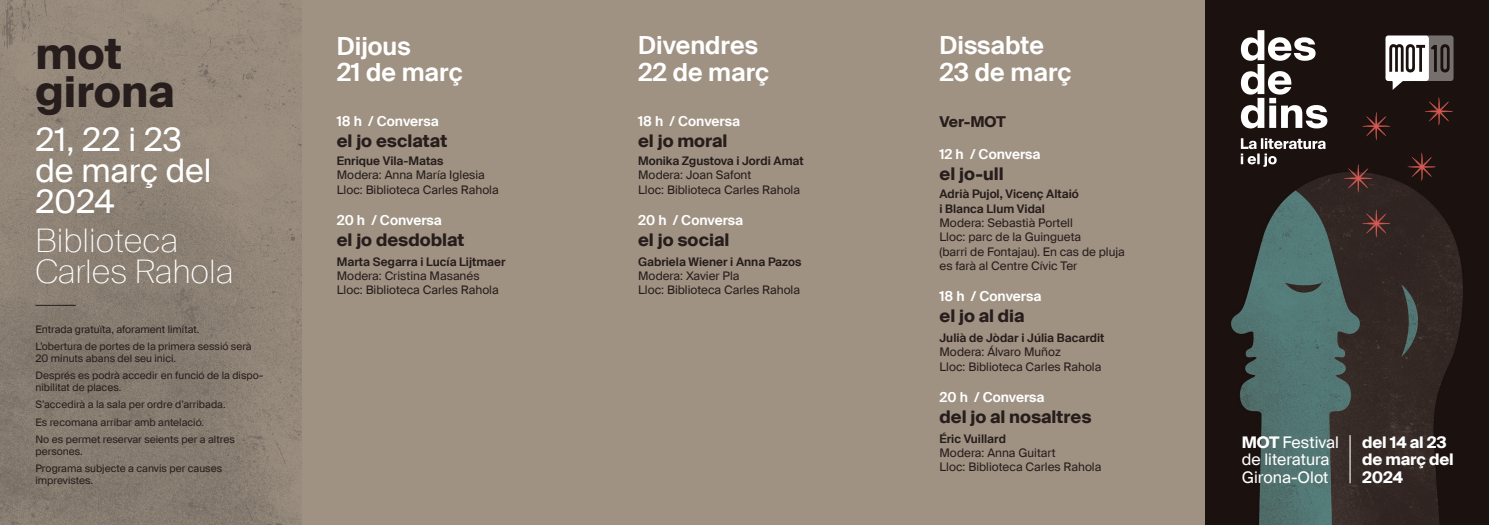
<style>
.page{position:relative;width:1489px;height:525px;background:#fff}
.page>*{position:absolute;margin:0;border:0;box-sizing:border-box;transform-origin:0 0}
.t1{font:700 43.75px "Suisse Intl";color:#271d1c}
.t2{font:100 32.5px/31.2px "Suisse Intl";color:#fff}
.t3{font:32.5px/31.2px "Suisse Intl";color:#fff}
.t4{font:600 25px/26.2px "Suisse Intl";color:#fff}
.t5{font:700 17.5px "Suisse Intl";color:#271d1c}
.t6{font:16.12px/17.5px "Suisse Intl";color:#fff}
.t7{font:700 16.12px "Suisse Intl";letter-spacing:-.01em;color:#fff}
.t8{font:700 15px "Suisse Intl";letter-spacing:-.01em;color:#271d1c}
.t9{font:600 13.75px "Suisse Intl";color:#fff}
.t10{font:11.88px/14.4px "Suisse Intl";color:#271d1c}
.t11{font:600 11.88px/14.4px "Suisse Intl";color:#271d1c}
.t12{font:10.38px/11.9px "Suisse Intl";color:#271d1c}
.s1{font-weight:700}
</style>
<div class="page">
<div style="left:0;top:0;width:1205px;height:524px;background:#9f9283"></div>
<img style="left:0;top:0;width:301px;height:524px">
<img style="left:1205px;top:0;width:283px;height:524px">
<svg style="left:1385px;top:35px;width:68px;height:55px"></svg>
<svg style="left:1361px;top:208px;width:29px;height:30px"></svg>
<svg style="left:1406px;top:152px;width:30px;height:29px"></svg>
<svg style="left:1423px;top:96px;width:30px;height:30px"></svg>
<svg style="left:1361px;top:111px;width:29px;height:30px"></svg>
<svg style="left:1343px;top:163px;width:29px;height:30px"></svg>
<svg style="left:1240px;top:30px;width:87px;height:98px"></svg>
<svg style="left:1240px;top:138px;width:85px;height:29px;background:#514948"></svg>
<hr style="left:1349px;top:435px;width:1px;height:48px;background:#fff">
<hr style="left:35px;top:305px;width:41px;height:1px;background:#271d1c">
<p class="t1" style="left:35px;top:29px;width:88px">mot</p>
<p class="t1" style="left:35px;top:66px;width:140px">girona</p>
<p class="t3" style="left:35px;top:124px;width:148px">21, 22 i 23</p>
<p class="t3" style="left:35px;top:155px;width:178px">de març del<br>2024</p>
<p class="t2" style="left:35px;top:225px;width:199px">Biblioteca<br>Carles Rahola</p>
<p class="t12" style="left:35px;top:323px;width:165px">Entrada gratuïta, aforament limitat.</p>
<p class="t12" style="left:35px;top:340px;width:218px">L’obertura de portes de la primera sessió serà<br>20 minuts abans del seu inici.</p>
<p class="t12" style="left:35px;top:369px;width:229px">Després es podrà accedir en funció de la dispo&shy;nibilitat de places.</p>
<p class="t12" style="left:35px;top:398px;width:192px">S’accedirà a la sala per ordre d’arribada.</p>
<p class="t12" style="left:35px;top:416px;width:170px">Es recomana arribar amb antelació.</p>
<p class="t12" style="left:35px;top:433px;width:201px">No es permet reservar seients per a altres persones.</p>
<p class="t12" style="left:35px;top:462px;width:188px">Programa subjecte a canvis per causes imprevistes.</p>
<p class="t4" style="left:337px;top:33px;width:127px">Dijous<br>21 de març</p>
<p class="t9" style="left:337px;top:113px;width:103px">18 h / Conversa</p>
<p class="t5" style="left:337px;top:131px;width:112px">el jo esclatat</p>
<p class="t11" style="left:337px;top:154px;width:108px">Enrique Vila-Matas</p>
<p class="t10" style="left:337px;top:168px;width:150px">Modera: Anna María Iglesia</p>
<p class="t10" style="left:337px;top:182px;width:163px">Lloc: Biblioteca Carles Rahola</p>
<p class="t9" style="left:337px;top:212px;width:107px">20 h / Conversa</p>
<p class="t5" style="left:337px;top:229px;width:129px">el jo desdoblat</p>
<p class="t11" style="left:337px;top:254px;width:170px">Marta Segarra i Lucía Lijtmaer</p>
<p class="t10" style="left:337px;top:268px;width:144px">Modera: Cristina Masanés</p>
<p class="t10" style="left:337px;top:283px;width:163px">Lloc: Biblioteca Carles Rahola</p>
<p class="t4" style="left:638px;top:33px;width:133px">Divendres<br>22 de març</p>
<p class="t4" style="left:939px;top:33px;width:106px">Dissabte</p>
<p class="t4" style="left:939px;top:59px;width:134px">23 de març</p>
<p class="t9" style="left:638px;top:113px;width:103px">18 h / Conversa</p>
<p class="t5" style="left:638px;top:131px;width:91px">el jo moral</p>
<p class="t11" style="left:638px;top:154px;width:167px">Monika Zgustova i Jordi Amat</p>
<p class="t10" style="left:638px;top:168px;width:115px">Modera: Joan Safont</p>
<p class="t10" style="left:638px;top:182px;width:163px">Lloc: Biblioteca Carles Rahola</p>
<p class="t9" style="left:638px;top:212px;width:107px">20 h / Conversa</p>
<p class="t5" style="left:638px;top:229px;width:93px">el jo social</p>
<p class="t11" style="left:638px;top:254px;width:165px">Gabriela Wiener i Anna Pazos</p>
<p class="t10" style="left:638px;top:268px;width:103px">Modera: Xavier Pla</p>
<p class="t10" style="left:638px;top:283px;width:163px">Lloc: Biblioteca Carles Rahola</p>
<p class="t8" style="left:939px;top:113px;width:68px">Ver-MOT</p>
<p class="t9" style="left:939px;top:146px;width:103px">12 h / Conversa</p>
<p class="t5" style="left:939px;top:164px;width:66px">el jo-ull</p>
<p class="t11" style="left:939px;top:187px;width:141px">Adrià Pujol, Vicenç Altaió i Blanca Llum Vidal</p>
<p class="t10" style="left:939px;top:216px;width:135px">Modera: Sebastià Portell</p>
<p class="t10" style="left:939px;top:230px;width:187px">Lloc: parc de la Guingueta<br>(barri de Fontajau). En cas de pluja es farà al Centre Cívic Ter</p>
<p class="t9" style="left:939px;top:288px;width:103px">18 h / Conversa</p>
<p class="t5" style="left:939px;top:305px;width:87px">el jo al dia</p>
<p class="t11" style="left:939px;top:330px;width:166px">Julià de Jòdar i Júlia Bacardit</p>
<p class="t10" style="left:939px;top:345px;width:123px">Modera: Álvaro Muñoz</p>
<p class="t10" style="left:939px;top:359px;width:163px">Lloc: Biblioteca Carles Rahola</p>
<p class="t9" style="left:939px;top:388px;width:107px">20 h / Conversa</p>
<p class="t5" style="left:939px;top:406px;width:154px">del jo al nosaltres</p>
<p class="t11" style="left:939px;top:431px;width:68px">Éric Vuillard</p>
<p class="t10" style="left:939px;top:445px;width:118px">Modera: Anna Guitart</p>
<p class="t10" style="left:939px;top:460px;width:163px">Lloc: Biblioteca Carles Rahola</p>
<p class="t6" style="left:1241px;top:433px;width:98px"><span class="s1">MOT</span> Festival de literatura</p>
<p class="t6" style="left:1241px;top:468px;width:88px">Girona-Olot</p>
<p class="t7" style="left:1361px;top:432px;width:86px">del 14 al 23</p>
<p class="t7" style="left:1361px;top:450px;width:93px">de març del</p>
<p class="t7" style="left:1361px;top:467px;width:42px">2024</p>
</div>
